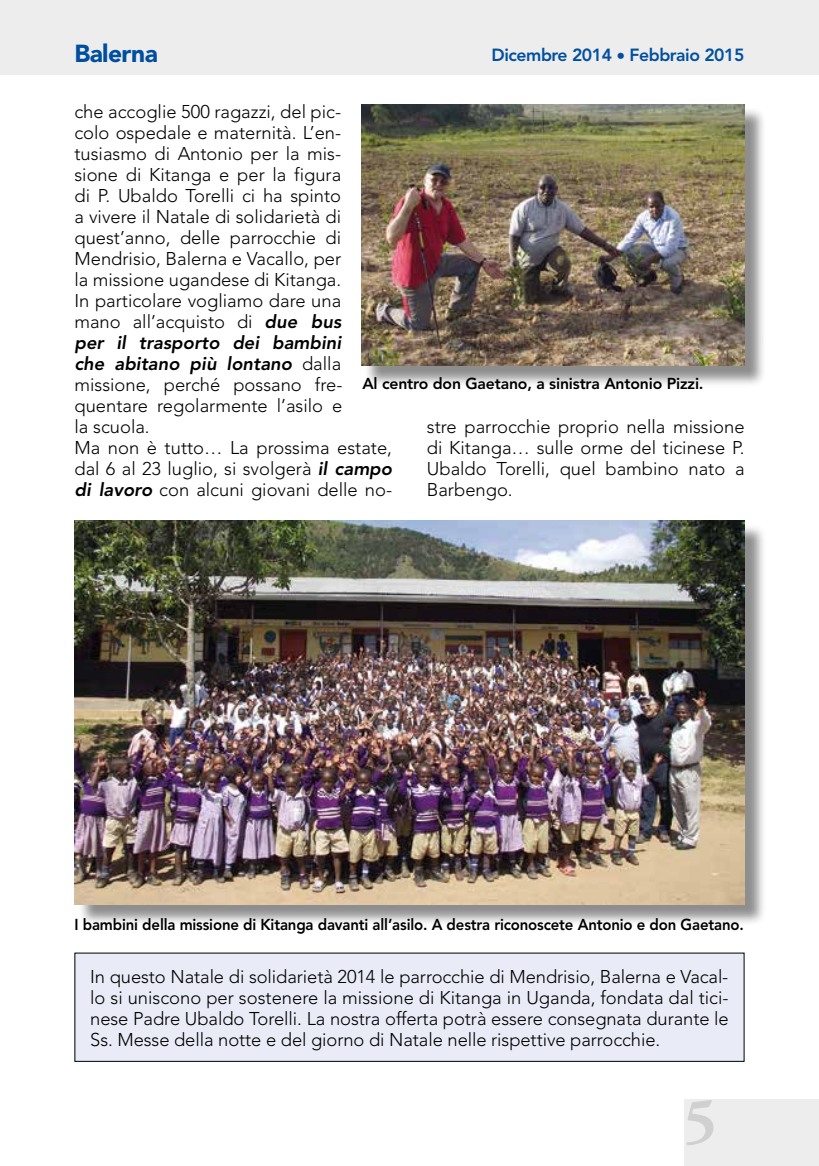
<style>
.page{position:relative;width:819px;height:1166px;background:#fff}
.page>*{position:absolute;margin:0;border:0;box-sizing:border-box;transform-origin:0 0}
.t1{font:700 63px "Adobe Garamond Pro";color:#d0d0d0}
.t2{font:900 24.5px "Avenir";letter-spacing:-.025em;color:#004f9f}
.t3{font:300 18.38px/21px "Avenir";color:#000;text-align:justify}
.t4{font:800 17.5px "Avenir";letter-spacing:-.025em;color:#004f9f}
.t5{font:800 15.75px "Avenir";letter-spacing:-.01em;color:#000;scale:.95 1}
.t6{font:800 15.75px "Avenir";letter-spacing:-.01em;color:#000}
.s1{font-weight:800;font-style:italic}
</style>
<div class="page">
<div style="left:685px;top:1099px;width:134px;height:67px;background:#ededed"></div>
<div style="left:0;top:0;width:819px;height:74px;background:#ededed"></div>
<div style="left:75px;top:953px;width:669px;height:108px;background:#e9ebf7"></div>
<div style="left:74px;top:952px;width:670px;height:110px;border:1px solid #000"></div>
<div style="left:77px;top:523px;width:689px;height:403px;background:#000;opacity:.45"></div>
<img style="left:75px;top:520px;width:669px;height:385px">
<div style="left:364px;top:107px;width:402px;height:281px;background:#000;opacity:.45"></div>
<img style="left:361px;top:104px;width:383px;height:262px">
<h2 class="t2" style="left:74px;top:38px;width:85px">Balerna</h2>
<p class="t4" style="left:491px;top:45px;width:254px">Dicembre 2014 • Febbraio 2015</p>
<p class="t3" style="left:74px;top:101px;width:319px;text-align:left">che accoglie 500 ragazzi, del pic-<br>colo ospedale e maternità. L’en&shy;tusiasmo di Antonio per la mis-<br>sione di Kitanga e per la figura<br>di P. Ubaldo Torelli ci ha spinto<br>a vivere il Natale di solidarietà di quest’anno, delle parrocchie di<br>Mendrisio, Balerna e Vacallo, per<br>la missione ugandese di Kitanga.<br>In particolare vogliamo dare una mano all’acquisto di <span class="s1">due bus<br>per il trasporto dei bambini<br>che abitano più lontano</span> dalla missione, perché possano fre&shy;quentare regolarmente l’asilo e<br>la scuola.<br>Ma non è tutto… La prossima estate, dal 6 al 23 luglio, si svolgerà <span class="s1">il campo di lavoro</span> con alcuni giovani delle no-</p>
<p class="t6" style="left:362px;top:375px;width:343px">Al centro don Gaetano, a sinistra Antonio Pizzi.</p>
<p class="t3" style="left:427px;top:416px;width:319px">stre parrocchie proprio nella missione di Kitanga… sulle orme del ticinese P.<br>Ubaldo Torelli, quel bambino nato a Barbengo.</p>
<p class="t5" style="left:74px;top:915px;width:706px">I bambini della missione di Kitanga davanti all’asilo. A destra riconoscete Antonio e don Gaetano.</p>
<p class="t3" style="left:90px;top:966px;width:640px">In questo Natale di solidarietà 2014 le parrocchie di Mendrisio, Balerna e Vacal&shy;lo si uniscono per sostenere la missione di Kitanga in Uganda, fondata dal tici&shy;nese Padre Ubaldo Torelli. La nostra offerta potrà essere consegnata durante le Ss. Messe della notte e del giorno di Natale nelle rispettive parrocchie.</p>
<h1 class="t1" style="left:684px;top:1084px;width:34px">5</h1>
</div>
